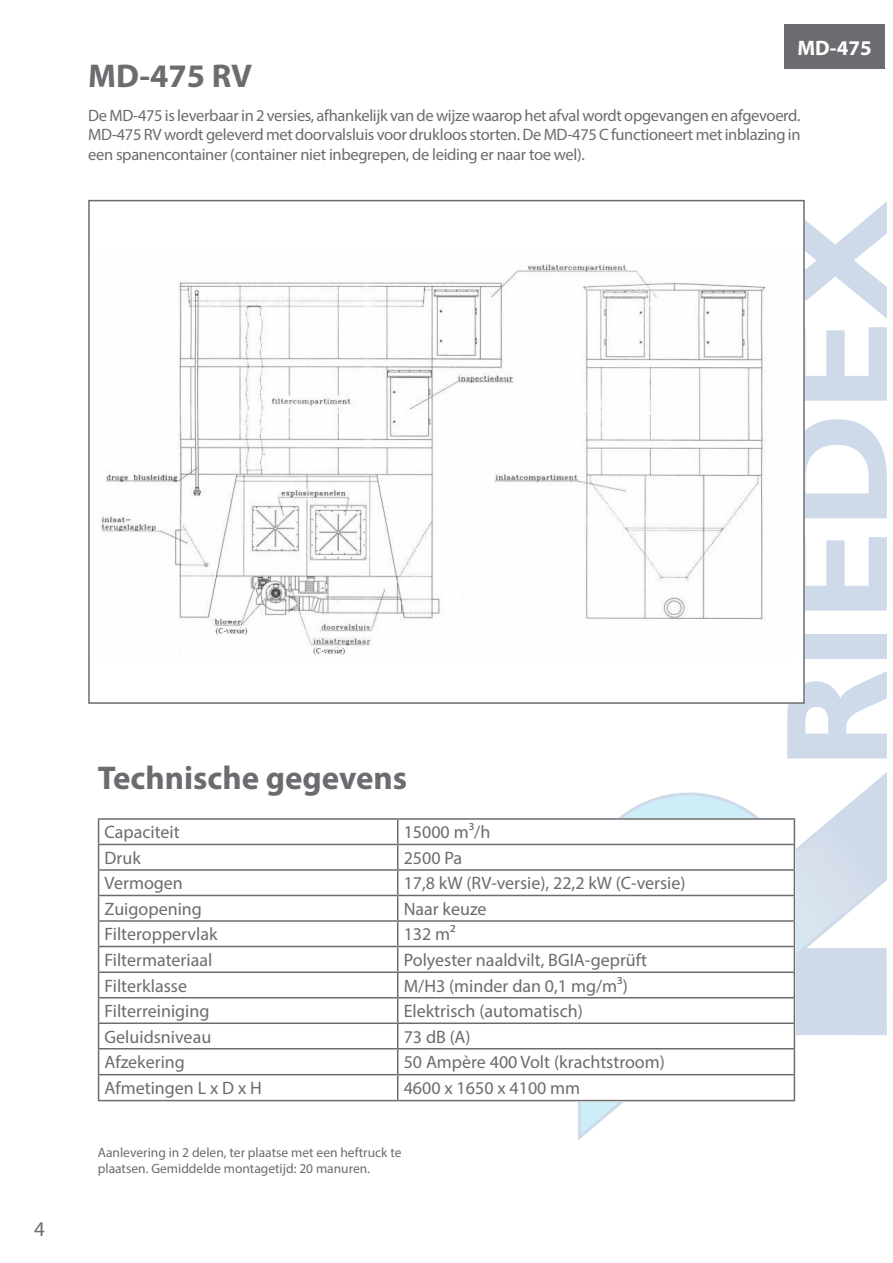
<style>
.page{position:relative;width:893px;height:1263px;background:#fff}
.page>*{position:absolute;margin:0;border:0;box-sizing:border-box;transform-origin:0 0}
.t1{font:700 33px "Myriad Pro";color:#6a6c70}
.t2{font:700 21px "Myriad Pro";color:#fff}
.t3{font:21px "Myriad Pro";color:#696f74}
.t4{font:18px "Myriad Pro";color:#6a6c70}
.t5{font:16.5px/19.8px "Myriad Pro";letter-spacing:-.02em;color:#6a6c70;text-align:justify}
.t6{font:13.5px/16.2px "Myriad Pro";color:#6a6c70}
</style>
<div class="page">
<div style="left:784px;top:24px;width:101px;height:45px;background:#6a6c70"></div>
<svg style="left:787px;top:671px;width:100px;height:87px"></svg>
<div style="left:787px;top:634px;width:100px;height:25px;background:#cedaea"></div>
<svg style="left:805px;top:537px;width:82px;height:74px"></svg>
<svg style="left:805px;top:419px;width:82px;height:99px"></svg>
<svg style="left:805px;top:327px;width:82px;height:74px"></svg>
<svg style="left:805px;top:201px;width:82px;height:118px"></svg>
<div style="left:89px;top:201px;width:715px;height:502px;background:#fff"></div>
<img style="left:100px;top:264px;width:666px;height:391px">
<div style="left:88px;top:200px;width:717px;height:504px;border:2px solid #6a6c70"></div>
<hr style="left:98px;top:818px;width:300px;height:2px;background:#6a6c70">
<hr style="left:398px;top:818px;width:397px;height:2px;background:#6a6c70">
<hr style="left:98px;top:844px;width:300px;height:1px;background:#6a6c70">
<hr style="left:398px;top:844px;width:397px;height:1px;background:#6a6c70">
<hr style="left:98px;top:869px;width:300px;height:2px;background:#6a6c70">
<hr style="left:398px;top:869px;width:397px;height:2px;background:#6a6c70">
<hr style="left:98px;top:895px;width:300px;height:1px;background:#6a6c70">
<hr style="left:398px;top:895px;width:397px;height:1px;background:#6a6c70">
<hr style="left:98px;top:920px;width:300px;height:2px;background:#6a6c70">
<hr style="left:398px;top:920px;width:397px;height:2px;background:#6a6c70">
<hr style="left:98px;top:946px;width:300px;height:1px;background:#6a6c70">
<hr style="left:398px;top:946px;width:397px;height:1px;background:#6a6c70">
<hr style="left:98px;top:971px;width:300px;height:2px;background:#6a6c70">
<hr style="left:398px;top:971px;width:397px;height:2px;background:#6a6c70">
<hr style="left:98px;top:997px;width:300px;height:1px;background:#6a6c70">
<hr style="left:398px;top:997px;width:397px;height:1px;background:#6a6c70">
<hr style="left:98px;top:1022px;width:300px;height:2px;background:#6a6c70">
<hr style="left:398px;top:1022px;width:397px;height:2px;background:#6a6c70">
<hr style="left:98px;top:1048px;width:300px;height:1px;background:#6a6c70">
<hr style="left:398px;top:1048px;width:397px;height:1px;background:#6a6c70">
<hr style="left:98px;top:1074px;width:300px;height:1px;background:#6a6c70">
<svg style="left:98px;top:820px;width:1px;height:280px"></svg>
<hr style="left:398px;top:1074px;width:397px;height:1px;background:#6a6c70">
<svg style="left:397px;top:820px;width:1px;height:280px"></svg>
<svg style="left:578px;top:772px;width:309px;height:369px"></svg>
<hr style="left:98px;top:1100px;width:300px;height:1px;background:#6a6c70">
<hr style="left:398px;top:1100px;width:397px;height:1px;background:#6a6c70">
<p class="t1" style="left:88px;top:55px;width:165px">MD-475 RV</p>
<p class="t2" style="left:797px;top:34px;width:76px">MD-475</p>
<p class="t5" style="left:88px;top:105px;width:714px">De MD-475 is leverbaar in 2 versies, afhankelijk van de wijze waarop het afval wordt opgevangen en afgevoerd.<br>MD-475 RV wordt geleverd met doorvalsluis voor drukloos storten. De MD-475 C functioneert met inblazing in een spanencontainer (container niet inbegrepen, de leiding er naar toe wel).</p>
<p class="t3" style="left:34px;top:1216px;width:12px">4</p>
<p class="t1" style="left:98px;top:756px;width:311px">Technische gegevens</p>
<p class="t4" style="left:105px;top:821px;width:77px">Capaciteit</p>
<p class="t4" style="left:404px;top:821px;width:88px">15000 m³/h</p>
<p class="t4" style="left:105px;top:847px;width:38px">Druk</p>
<p class="t4" style="left:404px;top:847px;width:60px">2500 Pa</p>
<p class="t4" style="left:105px;top:872px;width:80px">Vermogen</p>
<p class="t4" style="left:404px;top:872px;width:283px">17,8 kW (RV-versie), 22,2 kW (C-versie)</p>
<p class="t4" style="left:105px;top:898px;width:99px">Zuigopening</p>
<p class="t4" style="left:404px;top:898px;width:84px">Naar keuze</p>
<p class="t4" style="left:105px;top:923px;width:115px">Filteroppervlak</p>
<p class="t4" style="left:404px;top:923px;width:54px">132 m²</p>
<p class="t4" style="left:105px;top:949px;width:109px">Filtermateriaal</p>
<p class="t4" style="left:404px;top:949px;width:245px">Polyester naaldvilt, BGIA-geprüft</p>
<p class="t4" style="left:105px;top:974px;width:84px">Filterklasse</p>
<p class="t4" style="left:404px;top:974px;width:226px">M/H3 (minder dan 0,1 mg/m³)</p>
<p class="t4" style="left:105px;top:1000px;width:106px">Filterreiniging</p>
<p class="t4" style="left:404px;top:1000px;width:181px">Elektrisch (automatisch)</p>
<p class="t4" style="left:105px;top:1025px;width:108px">Geluidsniveau</p>
<p class="t4" style="left:404px;top:1025px;width:68px">73 dB (A)</p>
<p class="t4" style="left:105px;top:1051px;width:82px">Afzekering</p>
<p class="t4" style="left:404px;top:1051px;width:263px">50 Ampère 400 Volt (krachtstroom)</p>
<p class="t4" style="left:105px;top:1077px;width:159px">Afmetingen L x D x H</p>
<p class="t4" style="left:404px;top:1077px;width:178px">4600 x 1650 x 4100 mm</p>
<p class="t6" style="left:98px;top:1144px;width:305px">Aanlevering in 2 delen, ter plaatse met een heftruck te plaatsen. Gemiddelde montagetijd: 20 manuren.</p>
</div>
